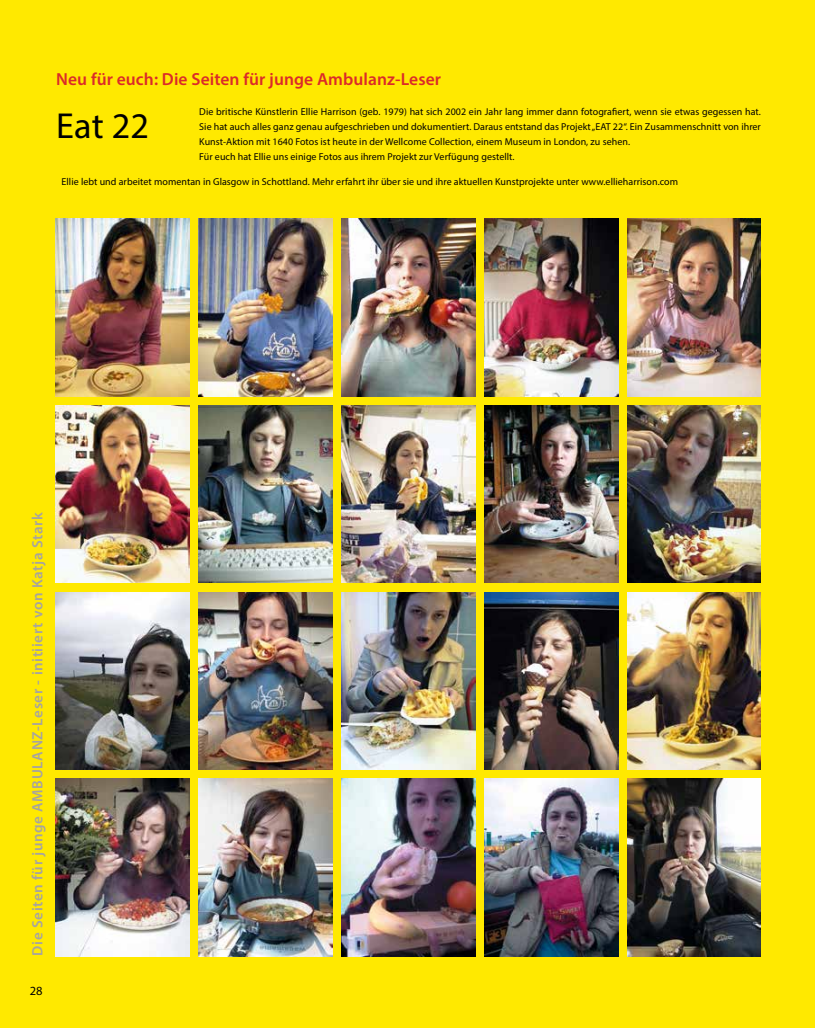
<style>
.page{position:relative;width:815px;height:1028px;background:#ffe900}
.page>*{position:absolute;margin:0;border:0;box-sizing:border-box;transform-origin:0 0}
.t1{font:36.25px "Myriad Pro";color:#000}
.t2{font:600 17.5px "Myriad Pro";letter-spacing:.005em;color:#db2a29}
.t3{font:600 15px "Myriad Pro";letter-spacing:.04em;color:#a7a49f}
.t4{font:12.5px "Myriad Pro";color:#000}
.t5{font:10px/15px "Myriad Pro";letter-spacing:.005em;color:#000}
</style>
<div class="page">
<img style="left:55px;top:219px;width:134px;height:177px">
<img style="left:55px;top:405px;width:134px;height:178px">
<img style="left:55px;top:592px;width:134px;height:177px">
<img style="left:55px;top:778px;width:134px;height:178px">
<img style="left:198px;top:219px;width:134px;height:177px">
<img style="left:198px;top:405px;width:134px;height:178px">
<img style="left:198px;top:592px;width:134px;height:177px">
<img style="left:198px;top:778px;width:134px;height:178px">
<img style="left:341px;top:219px;width:134px;height:177px">
<img style="left:341px;top:405px;width:134px;height:178px">
<img style="left:341px;top:592px;width:134px;height:177px">
<img style="left:341px;top:778px;width:134px;height:178px">
<img style="left:484px;top:219px;width:134px;height:177px">
<img style="left:627px;top:219px;width:134px;height:177px">
<img style="left:484px;top:405px;width:134px;height:178px">
<img style="left:627px;top:405px;width:134px;height:178px">
<img style="left:484px;top:592px;width:134px;height:177px">
<img style="left:627px;top:592px;width:134px;height:177px">
<img style="left:484px;top:778px;width:134px;height:178px">
<img style="left:627px;top:778px;width:134px;height:178px">
<h2 class="t2" style="left:56px;top:68px;width:386px">Neu für euch: Die Seiten für junge Ambulanz-Leser</h2>
<h1 class="t1" style="left:56px;top:103px;width:94px">Eat 22</h1>
<p class="t5" style="left:199px;top:104px;width:563px">Die britische Künstlerin Ellie Harrison (geb. 1979) hat sich 2002 ein Jahr lang immer dann fotografiert, wenn sie etwas gegessen hat.<br>Sie hat auch alles ganz genau aufgeschrieben und dokumentiert. Daraus entstand das Projekt „EAT</p>
<p class="t5" style="left:199px;top:119px;width:563px;text-indent:414px">22“. Ein Zusammenschnitt von ihrer<br>Kunst-Aktion mit 1640 Fotos ist heute in der Wellcome Collection, einem Museum in London, zu sehen.<br>Für euch hat Ellie uns einige Fotos aus ihrem Projekt zur Verfügung gestellt.</p>
<p class="t5" style="left:62px;top:174px;width:618px">Ellie lebt und arbeitet momentan in Glasgow in Schottland. Mehr erfahrt ihr über sie und ihre aktuellen Kunstprojekte unter www.ellieharrison.com</p>
<h3 class="t3" style="left:28px;top:955px;width:445px;rotate:-90deg">Die Seiten für junge AMBULANZ-Leser - initiiert von Katja Stark</h3>
<p class="t4" style="left:30px;top:983px;width:14px">28</p>
</div>
